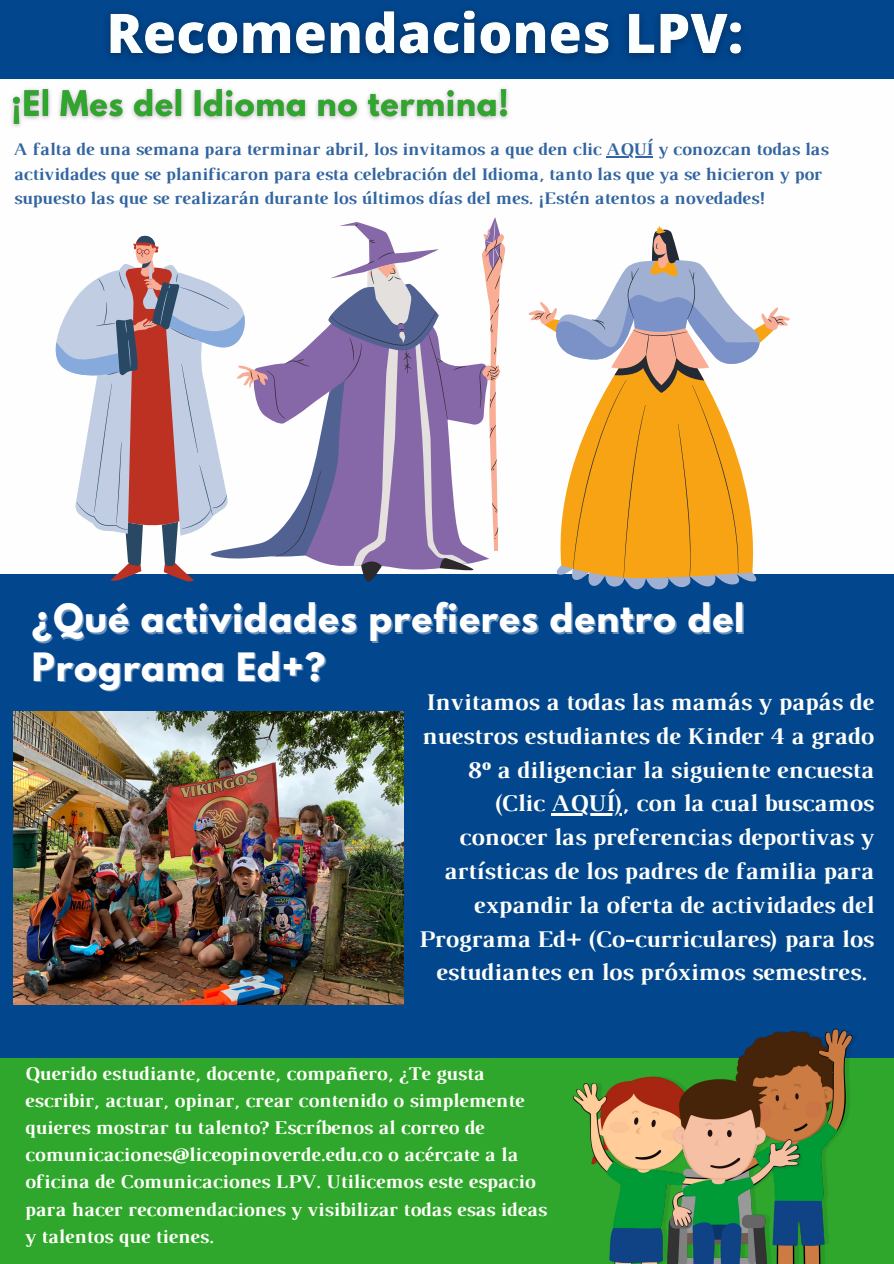
<style>
.page{position:relative;width:894px;height:1264px;background:#fff}
.page>*{position:absolute;margin:0;border:0;box-sizing:border-box;transform-origin:0 0}
.t1{font:700 34.65px/48.4px "League Spartan";letter-spacing:.03em;color:#fff}
.t2{font:700 24.45px/33.8px "Luthier";color:#fffff9;text-align:right}
.t3{font:700 19.8px/27.2px "Luthier";color:#fffff9}
.t4{font:700 18px/24.8px "Luthier";color:#3265a1}
</style>
<div class="page">
<div style="left:0;top:0;width:893px;height:1263px;background:#02468e"></div>
<div style="left:0;top:1058px;width:893px;height:205px;background:#2ea72c"></div>
<img style="left:573px;top:1028px;width:283px;height:235px">
<div style="left:0;top:80px;width:893px;height:493px;background:#fefefe"></div>
<svg style="left:250px;top:224px;width:252px;height:358px"></svg>
<svg style="left:56px;top:295px;width:189px;height:287px"></svg>
<svg style="left:77px;top:235px;width:152px;height:331px"></svg>
<svg style="left:572px;top:577px;width:185px;height:13px"></svg>
<svg style="left:534px;top:229px;width:249px;height:348px"></svg>
<img style="left:14px;top:711px;width:389px;height:293px">
<img style="left:93px;top:10px;width:663px;height:70px">
<img style="left:11px;top:88px;width:498px;height:39px">
<hr style="left:606px;top:156px;width:46px;height:1px;background:#3265a1">
<hr style="left:551px;top:813px;width:70px;height:3px;background:#fffff9">
<p class="t4" style="left:14px;top:138px;width:815px">A falta de una semana para terminar abril, los invitamos a que den clic AQUÍ y conozcan todas las actividades que se planificaron para esta celebración del Idioma, tanto las que ya se hicieron y por supuesto las que se realizarán durante los últimos días del mes. ¡Estén atentos a novedades!</p>
<p class="t1" style="left:32px;top:598px;width:714px">¿Qué actividades prefieres dentro del<br>Programa Ed+?</p>
<p class="t2" style="left:418px;top:687px;width:456px">Invitamos a todas las mamás y papás de nuestros estudiantes de Kinder 4 a grado 8º a diligenciar la siguiente encuesta (Clic AQUÍ), con la cual buscamos conocer las preferencias deportivas y artísticas de los padres de familia para expandir la oferta de actividades del Programa Ed+ (Co-curriculares) para los estudiantes en los próximos semestres.</p>
<p class="t3" style="left:24px;top:1061px;width:523px">Querido estudiante, docente, compañero, ¿Te gusta escribir, actuar, opinar, crear contenido o simplemente quieres mostrar tu talento? Escríbenos al correo de comunicaciones@liceopinoverde.edu.co o acércate a la oficina de Comunicaciones LPV. Utilicemos este espacio para hacer recomendaciones y visibilizar todas esas ideas y talentos que tienes.</p>
</div>
